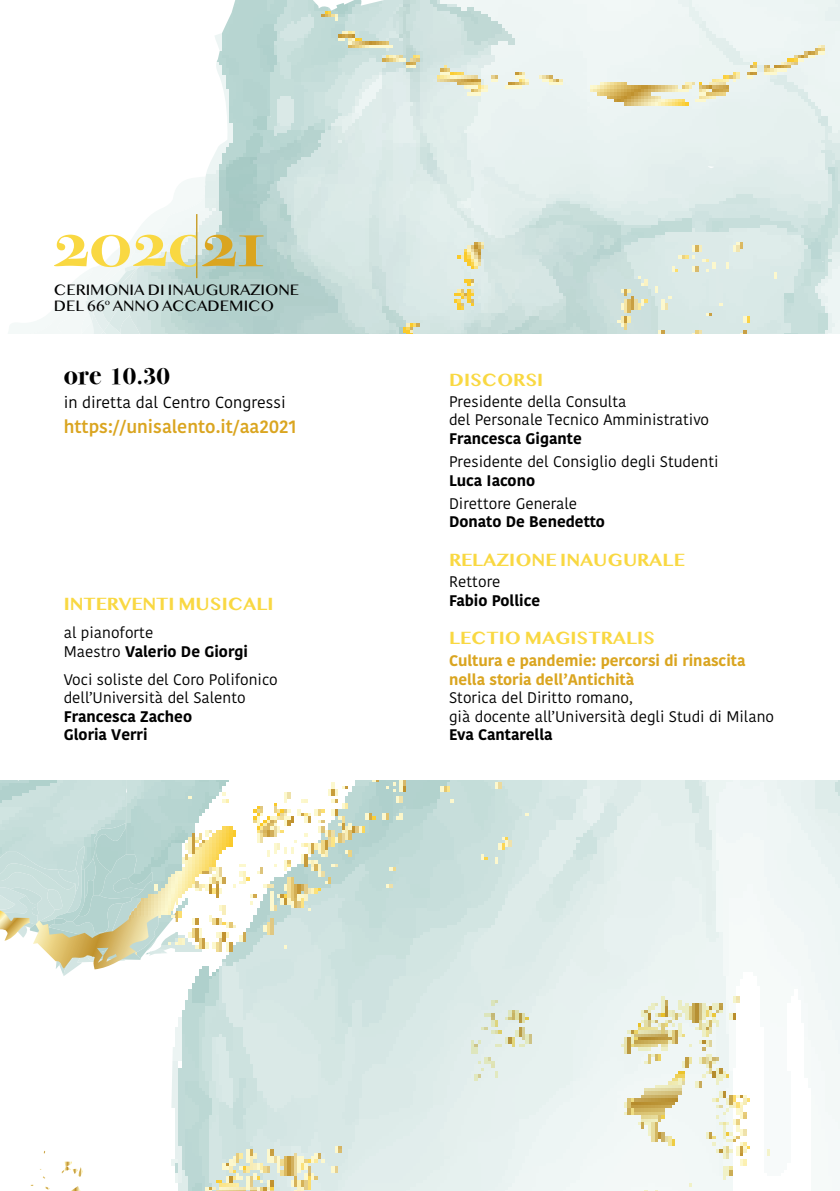
<style>
.page{position:relative;width:840px;height:1191px;background:#fff}
.page>*{position:absolute;margin:0;border:0;box-sizing:border-box;transform-origin:0 0}
.t1{font:700 24px "Bodoni Svty Two ITCTT";color:#000}
.t2{font:600 18px "Kohinoor Bangla";color:#daa520}
.t3{font:700 16.2px "Bangla MN";color:#f9d842}
.t4{font:16px "Kohinoor Bangla";color:#000}
.t5{font:15.4px/18.4px "Kohinoor Bangla";color:#000}
.t6{font:700 15.4px/18.4px "Kohinoor Bangla";color:#000}
.t7{font:700 15.4px/19.4px "Kohinoor Bangla";color:#daa520}
.t8{font:14.2px/17px "Bangla MN";color:#000}
.t9{font:7.4px "Bangla MN";color:#000}
.s1{font-size:28px}
.s2{font-weight:700}
</style>
<div class="page">
<svg style="left:0;top:872px;width:124px;height:319px"></svg>
<img style="left:124px;top:0;width:715px;height:1191px">
<img style="left:0;top:780px;width:126px;height:92px">
<div style="left:0;top:334px;width:839px;height:446px;background:#fff"></div>
<svg style="left:8px;top:176px;width:255px;height:158px"></svg>
<p class="t8" style="left:54px;top:282px;width:247px">CERIMONIA DI INAUGURAZIONE<br>DEL 66</p>
<p class="t9" style="left:105px;top:297px;width:7px">o</p>
<p class="t8" style="left:113px;top:299px;width:163px">ANNO ACCADEMICO</p>
<h1 class="t1" style="left:64px;top:356px;width:108px"><span class="s1">ore</span> 10.30</h1>
<p class="t2" style="left:64px;top:412px;width:234px">https://unisalento.it/aa2021</p>
<p class="t4" style="left:64px;top:390px;width:223px">in diretta dal Centro Congressi</p>
<p class="t3" style="left:64px;top:594px;width:211px">INTERVENTI MUSICALI</p>
<p class="t5" style="left:64px;top:623px;width:186px">al pianoforte<br>Maestro <span class="s2">Valerio De Giorgi</span></p>
<p class="t5" style="left:64px;top:670px;width:215px">Voci soliste del Coro Polifonico dell’Università del Salento</p>
<p class="t6" style="left:64px;top:706px;width:130px">Francesca Zacheo<br>Gloria Verri</p>
<p class="t3" style="left:449px;top:371px;width:96px">DISCORSI</p>
<p class="t5" style="left:449px;top:392px;width:261px">Presidente della Consulta<br>del Personale Tecnico Amministrativo</p>
<p class="t6" style="left:449px;top:428px;width:134px">Francesca Gigante</p>
<p class="t5" style="left:449px;top:452px;width:271px">Presidente del Consiglio degli Studenti</p>
<p class="t6" style="left:449px;top:470px;width:88px">Luca Iacono</p>
<p class="t5" style="left:449px;top:494px;width:129px">Direttore Generale</p>
<p class="t6" style="left:449px;top:512px;width:157px">Donato De Benedetto</p>
<p class="t3" style="left:449px;top:551px;width:237px">RELAZIONE INAUGURALE</p>
<p class="t5" style="left:449px;top:572px;width:53px">Rettore</p>
<p class="t6" style="left:449px;top:590px;width:93px">Fabio Pollice</p>
<p class="t3" style="left:449px;top:629px;width:207px">LECTIO MAGISTRALIS</p>
<p class="t7" style="left:449px;top:650px;width:298px">Cultura e pandemie: percorsi di rinascita nella storia dell’Antichità</p>
<p class="t5" style="left:449px;top:688px;width:326px">Storica del Diritto romano,<br>già docente all’Università degli Studi di Milano</p>
<p class="t6" style="left:449px;top:725px;width:105px">Eva Cantarella</p>
</div>
